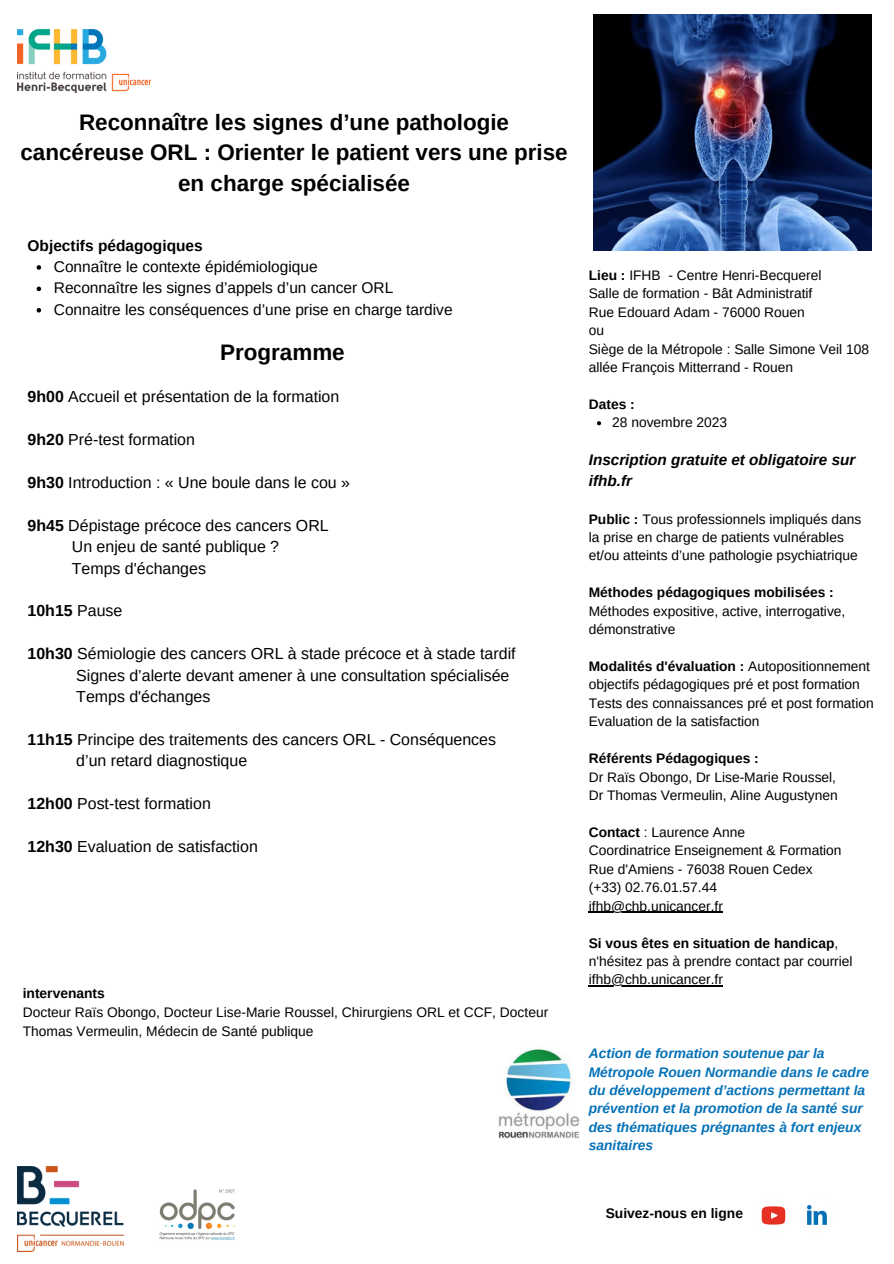
<style>
.page{position:relative;width:894px;height:1264px;background:#fff}
.page>*{position:absolute;margin:0;border:0;box-sizing:border-box;transform-origin:0 0}
.t1{font:700 22.5px/30.5px "Arimo";color:#000;text-align:center}
.t2{font:15.9px "Arimo";color:#000}
.t3{font:700 15.9px "Arimo";color:#000}
.t4{font:15.45px "Arimo";color:#000}
.t5{font:700 15.45px "Arimo";color:#000}
.t6{font:italic 700 15.3px/20.4px "Arimo";color:#000}
.t7{font:13.8px/18.5px "Arimo";color:#000}
.t8{font:italic 700 13.8px/18.5px "Arimo";color:#0471b7}
.t9{font:700 13.8px "Arimo";color:#000}
.s1{font-weight:700}
.s2{font-weight:400}
</style>
<div class="page">
<img style="left:18px;top:29px;width:133px;height:63px">
<img style="left:761px;top:1206px;width:25px;height:19px">
<img style="left:807px;top:1205px;width:20px;height:20px">
<img style="left:18px;top:1166px;width:106px;height:85px">
<img style="left:159px;top:1189px;width:76px;height:51px">
<img style="left:593px;top:15px;width:278px;height:235px">
<img style="left:498px;top:1049px;width:81px;height:89px">
<svg style="left:37px;top:265px;width:4px;height:5px"></svg>
<svg style="left:37px;top:286px;width:4px;height:5px"></svg>
<svg style="left:37px;top:308px;width:4px;height:4px"></svg>
<svg style="left:597px;top:421px;width:4px;height:4px"></svg>
<hr style="left:588px;top:911px;width:134px;height:1px;background:#000">
<hr style="left:588px;top:985px;width:134px;height:1px;background:#000">
<p class="t1" style="left:20px;top:107px;width:548px">Reconnaître les signes d’une pathologie cancéreuse ORL : Orienter le patient vers une prise en charge spécialisée</p>
<p class="t5" style="left:28px;top:236px;width:177px">Objectifs pédagogiques</p>
<p class="t4" style="left:54px;top:258px;width:265px">Connaître le contexte épidémiologique</p>
<p class="t4" style="left:54px;top:279px;width:341px">Reconnaître les signes d’appels d’un cancer ORL</p>
<p class="t4" style="left:54px;top:301px;width:400px">Connaitre les conséquences d’une prise en charge tardive</p>
<p class="t1" style="left:220px;top:337px;width:126px">Programme</p>
<p class="t2" style="left:28px;top:388px;width:313px"><span class="s1">9h00</span> Accueil et présentation de la formation</p>
<p class="t2" style="left:28px;top:430px;width:169px"><span class="s1">9h20</span> Pré-test formation</p>
<p class="t2" style="left:28px;top:473px;width:324px"><span class="s1">9h30</span> Introduction : « Une boule dans le cou »</p>
<p class="t2" style="left:28px;top:516px;width:302px"><span class="s1">9h45</span> Dépistage précoce des cancers ORL</p>
<p class="t2" style="left:72px;top:537px;width:209px">Un enjeu de santé publique ?</p>
<p class="t2" style="left:72px;top:559px;width:136px">Temps d'échanges</p>
<p class="t3" style="left:28px;top:602px;width:96px">10h15 <span class="s2">Pause</span></p>
<p class="t2" style="left:28px;top:644px;width:489px"><span class="s1">10h30</span> Sémiologie des cancers ORL à stade précoce et à stade tardif</p>
<p class="t2" style="left:76px;top:666px;width:434px">Signes d’alerte devant amener à une consultation spécialisée</p>
<p class="t2" style="left:76px;top:687px;width:136px">Temps d'échanges</p>
<p class="t2" style="left:28px;top:730px;width:470px"><span class="s1">11h15</span> Principe des traitements des cancers ORL - Conséquences</p>
<p class="t2" style="left:76px;top:751px;width:172px">d’un retard diagnostique</p>
<p class="t2" style="left:28px;top:794px;width:185px"><span class="s1">12h00</span> Post-test formation</p>
<p class="t2" style="left:28px;top:837px;width:232px"><span class="s1">12h30</span> Evaluation de satisfaction</p>
<p class="t9" style="left:23px;top:985px;width:84px">intervenants</p>
<p class="t7" style="left:23px;top:1002px;width:527px;line-height:19.2px">Docteur Raïs Obongo, Docteur Lise-Marie Roussel, Chirurgiens ORL et CCF, Docteur<br>Thomas Vermeulin, Médecin de Santé publique</p>
<p class="t7" style="left:588px;top:266px;width:234px"><span class="s1">Lieu :</span> IFHB - Centre Henri-Becquerel</p>
<p class="t7" style="left:588px;top:284px;width:225px">Salle de formation - Bât Administratif</p>
<p class="t7" style="left:588px;top:303px;width:217px">Rue Edouard Adam - 76000 Rouen</p>
<p class="t7" style="left:588px;top:321px;width:17px">ou</p>
<p class="t7" style="left:588px;top:339px;width:282px">Siège de la Métropole : Salle Simone Veil 108 allée François Mitterrand - Rouen</p>
<p class="t9" style="left:588px;top:396px;width:47px">Dates :</p>
<p class="t7" style="left:612px;top:413px;width:116px">28 novembre 2023</p>
<p class="t6" style="left:588px;top:449px;width:268px">Inscription gratuite et obligatoire sur ifhb.fr</p>
<p class="t7" style="left:588px;top:509px;width:274px"><span class="s1">Public :</span> Tous professionnels impliqués dans la prise en charge de patients vulnérables et/ou atteints d’une pathologie psychiatrique</p>
<p class="t9" style="left:588px;top:585px;width:246px">Méthodes pédagogiques mobilisées :</p>
<p class="t7" style="left:588px;top:601px;width:258px">Méthodes expositive, active, interrogative, démonstrative</p>
<p class="t7" style="left:588px;top:657px;width:283px"><span class="s1">Modalités d'évaluation :</span> Autopositionnement objectifs pédagogiques pré et post formation</p>
<p class="t7" style="left:588px;top:694px;width:286px">Tests des connaissances pré et post formation<br>Evaluation de la satisfaction</p>
<p class="t9" style="left:588px;top:750px;width:171px">Référents Pédagogiques :</p>
<p class="t7" style="left:588px;top:767px;width:249px">Dr Raïs Obongo, Dr Lise-Marie Roussel,</p>
<p class="t7" style="left:588px;top:786px;width:250px">Dr Thomas Vermeulin, Aline Augustynen</p>
<p class="t7" style="left:588px;top:822px;width:158px"><span class="s1">Contact</span> : Laurence Anne</p>
<p class="t7" style="left:588px;top:841px;width:254px">Coordinatrice Enseignement &amp; Formation</p>
<p class="t7" style="left:588px;top:859px;width:225px">Rue d'Amiens - 76038 Rouen Cedex</p>
<p class="t7" style="left:588px;top:878px;width:130px">(+33) 02.76.01.57.44</p>
<p class="t7" style="left:588px;top:896px;width:136px">ifhb@chb.unicancer.fr</p>
<p class="t7" style="left:588px;top:933px;width:265px"><span class="s1">Si vous êtes en situation de handicap</span>, n'hésitez pas à prendre contact par courriel</p>
<p class="t7" style="left:588px;top:970px;width:136px">ifhb@chb.unicancer.fr</p>
<p class="t8" style="left:588px;top:1044px;width:282px">Action de formation soutenue par la Métropole Rouen Normandie dans le cadre du développement d’actions permettant la prévention et la promotion de la santé sur des thématiques prégnantes à fort enjeux sanitaires</p>
<p class="t9" style="left:605px;top:1205px;width:139px">Suivez-nous en ligne</p>
</div>
